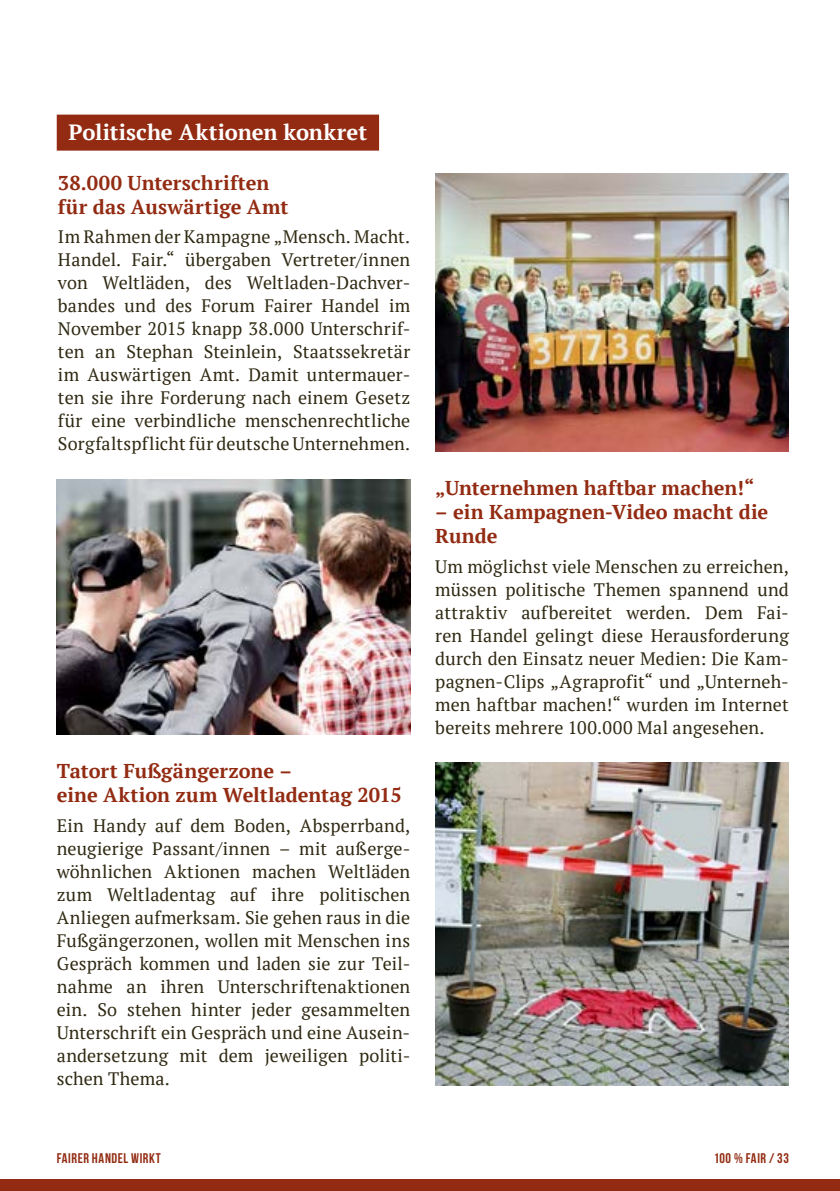
<style>
.page{position:relative;width:840px;height:1191px;background:#fff}
.page>*{position:absolute;margin:0;border:0;box-sizing:border-box;transform-origin:0 0}
.t1{font:700 22px "PT Serif";color:#fff}
.t2{font:700 20px/24px "PT Serif";letter-spacing:.005em;color:#922b12}
.t3{font:18px/23px "PT Serif";letter-spacing:.005em;color:#2f2912;text-align:justify}
.t4{font:14px "Bebas Neue";letter-spacing:.04em;color:#922b12}
</style>
<div class="page">
<div style="left:0;top:1179px;width:839px;height:12px;background:#922b12"></div>
<div style="left:57px;top:115px;width:322px;height:36px;background:#922b12"></div>
<img style="left:435px;top:762px;width:353px;height:323px">
<img style="left:57px;top:479px;width:353px;height:255px">
<img style="left:435px;top:174px;width:353px;height:277px">
<p class="t1" style="left:69px;top:117px;width:300px">Politische Aktionen konkret</p>
<p class="t2" style="left:58px;top:170px;width:232px">38.000 Unterschriften für das Auswärtige Amt</p>
<p class="t3" style="left:58px;top:225px;width:353px">Im Rahmen der Kampagne „Mensch. Macht.<br>Handel. Fair.“ übergaben Vertreter/innen von Weltläden, des Weltladen-Dachver&shy;bandes und des Forum Fairer Handel im November 2015 knapp 38.000 Unterschrif&shy;ten an Stephan Steinlein, Staatssekretär im Auswärtigen Amt. Damit untermauer&shy;ten sie ihre Forderung nach einem Gesetz für eine verbindliche menschenrechtliche Sorgfaltspflicht für deutsche Unternehmen.</p>
<p class="t2" style="left:57px;top:759px;width:346px">Tatort Fußgängerzone –<br>eine Aktion zum Weltladentag 2015</p>
<p class="t3" style="left:57px;top:814px;width:355px">Ein Handy auf dem Boden, Absperrband, neugierige Passant/innen – mit außerge&shy;wöhnlichen Aktionen machen Weltläden zum Weltladentag auf ihre politischen Anliegen aufmerksam. Sie gehen raus in die Fußgängerzonen, wollen mit Menschen ins Gespräch kommen und laden sie zur Teil&shy;nahme an ihren Unterschriftenaktionen ein. So stehen hinter jeder gesammelten Unterschrift ein Gespräch und eine Ausein&shy;andersetzung mit dem jeweiligen politi&shy;schen Thema.</p>
<p class="t2" style="left:435px;top:475px;width:320px">„Unternehmen haftbar machen!“</p>
<p class="t2" style="left:435px;top:499px;width:334px">– ein Kampagnen-Video macht die<br>Runde</p>
<p class="t3" style="left:435px;top:554px;width:355px">Um möglichst viele Menschen zu erreichen, müssen politische Themen spannend und attraktiv aufbereitet werden. Dem Fai&shy;ren Handel gelingt diese Herausforderung durch den Einsatz neuer Medien: Die Kam&shy;pagnen-Clips „Agraprofit“ und „Unterneh&shy;men haftbar machen!“ wurden im Internet bereits mehrere 100.000 Mal angesehen.</p>
<p class="t4" style="left:57px;top:1150px;width:106px">FAIRER HANDEL WIRKT</p>
<p class="t4" style="left:713px;top:1150px;width:77px">100 % FAIR / 33</p>
</div>
